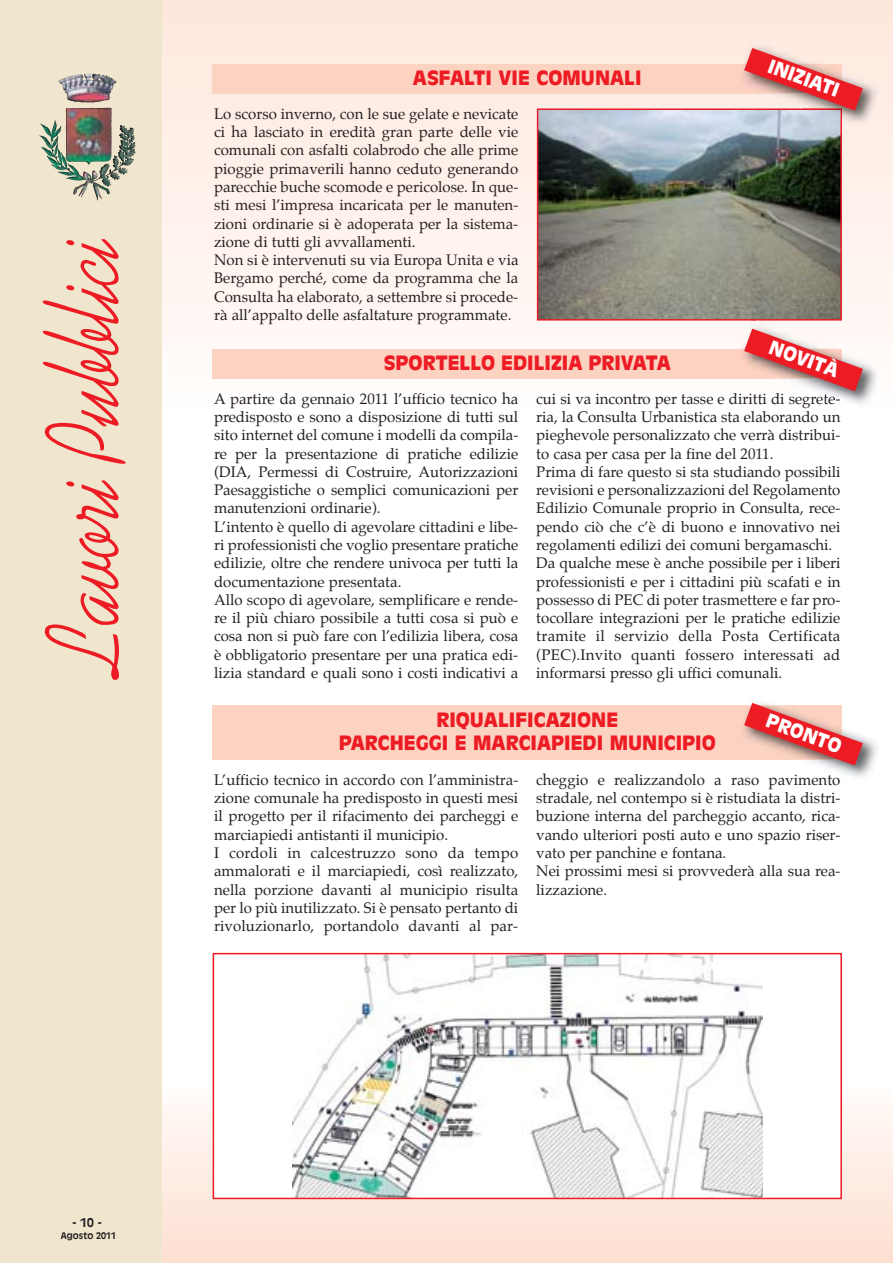
<style>
.page{position:relative;width:893px;height:1263px;background:#fff}
.page>*{position:absolute;margin:0;border:0;box-sizing:border-box;transform-origin:0 0}
.t1{font:105px "Kaufmann";color:#ed1c24;scale:.8 1}
.t2{font:900 19.5px/23.4px "Antique Olive LT";color:#ed1c24;text-align:center}
.t3{font:900 18.9px "Antique Olive LT";color:#fff}
.t4{font:15px/18.3px "Palatino";color:#231f20}
.t5{font:700 12px "Antique Olive LT";color:#231f20}
.t6{font:700 9px "Antique Olive LT";color:#231f20}
</style>
<div class="page">
<div style="left:162px;top:0;width:731px;height:412px;background:linear-gradient(to bottom,#fee7dd,#fffcfa)"></div>
<div style="left:162px;top:1084px;width:731px;height:179px;background:linear-gradient(to bottom,#fffaf8,#fddfd1)"></div>
<div style="left:0;top:0;width:162px;height:1263px;background:#f0e6cd"></div>
<img style="left:58px;top:74px;width:59px;height:91px">
<div style="left:213px;top:705px;width:629px;height:55px;background:#fcd2c1"></div>
<div style="left:214px;top:954px;width:626px;height:244px;background:#fff"></div>
<img style="left:292px;top:956px;width:470px;height:240px">
<div style="left:213px;top:953px;width:629px;height:246px;border:2px solid #ed1c24"></div>
<img style="left:823px;top:737px;width:54px;height:40px">
<svg style="left:744px;top:703px;width:119px;height:62px"></svg>
<div style="left:213px;top:64px;width:629px;height:30px;background:#fcd2c1"></div>
<div style="left:213px;top:349px;width:629px;height:29px;background:#fcd2c1"></div>
<img style="left:540px;top:111px;width:299px;height:207px">
<div style="left:537px;top:108px;width:305px;height:213px;border:2px solid #ed1c24"></div>
<img style="left:772px;top:351px;width:113px;height:61px">
<img style="left:740px;top:321px;width:95px;height:28px">
<svg style="left:750px;top:318px;width:7px;height:3px"></svg>
<svg style="left:744px;top:329px;width:119px;height:62px"></svg>
<img style="left:760px;top:71px;width:125px;height:62px">
<img style="left:741px;top:38px;width:82px;height:26px">
<img style="left:801px;top:111px;width:41px;height:12px">
<img style="left:805px;top:111px;width:35px;height:12px">
<svg style="left:744px;top:48px;width:119px;height:63px"></svg>
<h1 class="t1" style="left:43px;top:669px;width:544px;rotate:-90deg">Lavori Pubblici</h1>
<h2 class="t2" style="left:413px;top:66px;width:230px">ASFALTI VIE COMUNALI</h2>
<p class="t4" style="left:214px;top:106px;width:306px">Lo scorso inverno, con le sue gelate e nevicate ci ha lasciato in eredità gran parte delle vie comunali con asfalti colabrodo che alle prime pioggie primaverili hanno ceduto generando parecchie buche scomode e pericolose. In que&shy;sti mesi l’impresa incaricata per le manuten&shy;zioni ordinarie si è adoperata per la sistema&shy;zione di tutti gli avvallamenti.<br>Non si è intervenuti su via Europa Unita e via Bergamo perché, come da programma che la Consulta ha elaborato, a settembre si procede&shy;rà all’appalto delle asfaltature programmate.</p>
<h2 class="t2" style="left:384px;top:351px;width:289px">SPORTELLO EDILIZIA PRIVATA</h2>
<p class="t3" style="left:773px;top:56px;width:76px;rotate:20deg">INIZIATI</p>
<p class="t3" style="left:773px;top:337px;width:74px;rotate:20deg">NOVITÀ</p>
<p class="t4" style="left:214px;top:390px;width:306px">A partire da gennaio 2011 l’ufficio tecnico ha predisposto e sono a disposizione di tutti sul sito internet del comune i modelli da compila&shy;re per la presentazione di pratiche edilizie (DIA, Permessi di Costruire, Autorizzazioni Paesaggistiche o semplici comunicazioni per manutenzioni ordinarie).<br>L’intento è quello di agevolare cittadini e libe&shy;ri professionisti che voglio presentare pratiche edilizie, oltre che rendere univoca per tutti la documentazione presentata.<br>Allo scopo di agevolare, semplificare e rende&shy;re il più chiaro possibile a tutti cosa si può e cosa non si può fare con l’edilizia libera, cosa è obbligatorio presentare per una pratica edi&shy;lizia standard e quali sono i costi indicativi a</p>
<p class="t4" style="left:536px;top:390px;width:306px">cui si va incontro per tasse e diritti di segrete&shy;ria, la Consulta Urbanistica sta elaborando un pieghevole personalizzato che verrà distribui&shy;to casa per casa per la fine del 2011.<br>Prima di fare questo si sta studiando possibili revisioni e personalizzazioni del Regolamento Edilizio Comunale proprio in Consulta, rece&shy;pendo ciò che c’è di buono e innovativo nei regolamenti edilizi dei comuni bergamaschi.<br>Da qualche mese è anche possibile per i liberi professionisti e per i cittadini più scafati e in possesso di PEC di poter trasmettere e far pro&shy;tocollare integrazioni per le pratiche edilizie tramite il servizio della Posta Certificata (PEC).Invito quanti fossero interessati ad informarsi presso gli uffici comunali.</p>
<h2 class="t2" style="left:339px;top:708px;width:379px">RIQUALIFICAZIONE<br>PARCHEGGI E MARCIAPIEDI MUNICIPIO</h2>
<p class="t3" style="left:770px;top:710px;width:80px;rotate:20deg">PRONTO</p>
<p class="t4" style="left:214px;top:772px;width:306px">L’ufficio tecnico in accordo con l’amministra&shy;zione comunale ha predisposto in questi mesi il progetto per il rifacimento dei parcheggi e marciapiedi antistanti il municipio.<br>I cordoli in calcestruzzo sono da tempo ammalorati e il marciapiedi, così realizzato, nella porzione davanti al municipio risulta per lo più inutilizzato. Si è pensato pertanto di rivoluzionarlo, portandolo davanti al par-</p>
<p class="t4" style="left:536px;top:772px;width:306px">cheggio e realizzandolo a raso pavimento stradale, nel contempo si è ristudiata la distri&shy;buzione interna del parcheggio accanto, rica&shy;vando ulteriori posti auto e uno spazio riser&shy;vato per panchine e fontana.<br>Nei prossimi mesi si provvederà alla sua rea&shy;lizzazione.</p>
<p class="t5" style="left:72px;top:1216px;width:32px">- 10 -</p>
<p class="t6" style="left:61px;top:1230px;width:57px">Agosto 2011</p>
</div>
